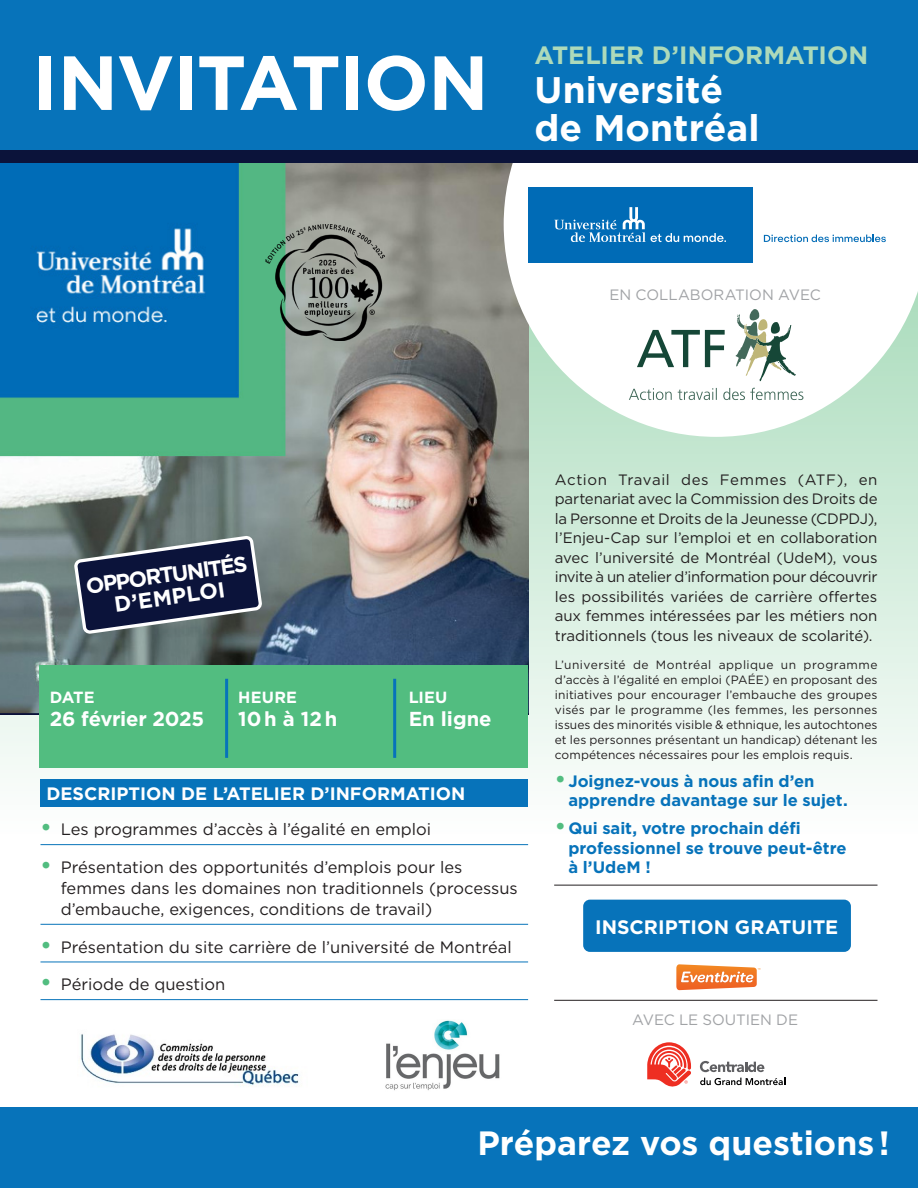
<style>
.page{position:relative;width:918px;height:1188px;background:#fff}
.page>*{position:absolute;margin:0;border:0;box-sizing:border-box;transform-origin:0 0}
.Normal__Web{font:700 76.5px "Gotham";letter-spacing:-.02em;color:#fff}
.Normal__Web-2{font:700 36.9px/38.1px "Gotham";color:#fff}
.Normal__Web-3{font:700 33.75px "Gotham";letter-spacing:-.005em;color:#fff}
.Normal__Web-4{font:700 25.05px "Gotham";color:#addaba}
.Normal__Web-5{font:700 21.75px/22px "Gotham";color:#fff;text-align:center}
.Normal__Web-6{font:700 20.25px "Gotham";letter-spacing:-.005em;color:#fff}
.Normal__Web-7{font:700 19.5px "Gotham";letter-spacing:.005em;color:#fff}
.t1{font:700 18px "Gotham";color:#fff}
.List_Paragraph{font:16.5px/21px "Gotham";color:#231f20}
.t2{font:700 16.5px/19.5px "Gotham";letter-spacing:-.005em;color:#0773ba}
.Normal__Web-8{font:700 16.2px "Gotham";letter-spacing:.01em;color:#fff}
.t3{font:15px/19.5px "Gotham";letter-spacing:-.005em;color:#231f20;text-align:justify}
.Normal__Web-9{font:15px "Gotham";color:#a1a3a6}
.t4{font:12px/15px "Gotham";letter-spacing:.005em;color:#231f20;text-align:justify}
.s1{font-weight:700;font-size:22.5px;color:#52bd80}
.s2{font-size:22.5px;color:#52bd80}
</style>
<div class="page">
<svg style="left:0;top:437px;width:918px;height:333px;background:#daeee1"></svg>
<img style="left:0;top:162px;width:528px;height:552px">
<svg style="left:504px;top:162px;width:414px;height:275px"></svg>
<div style="left:0;top:0;width:918px;height:150px;background:#0773ba"></div>
<div style="left:0;top:1108px;width:918px;height:80px;background:#0773ba"></div>
<div style="left:0;top:150px;width:918px;height:12px;background:#0b133a"></div>
<svg style="left:629px;top:388px;width:174px;height:12px"></svg>
<svg style="left:735px;top:309px;width:61px;height:72px"></svg>
<svg style="left:637px;top:330px;width:88px;height:37px"></svg>
<div style="left:40px;top:779px;width:488px;height:28px;background:#0773ba"></div>
<hr style="left:40px;top:844px;width:488px;height:1px;background:#0773ba">
<hr style="left:40px;top:924px;width:488px;height:1px;background:#0773ba">
<hr style="left:40px;top:962px;width:488px;height:1px;background:#0773ba">
<hr style="left:40px;top:999px;width:488px;height:1px;background:#0773ba">
<hr style="left:554px;top:1000px;width:324px;height:1px;background:#231f20">
<hr style="left:554px;top:885px;width:324px;height:1px;background:#231f20">
<svg style="left:676px;top:964px;width:84px;height:26px"></svg>
<img style="left:80px;top:1034px;width:219px;height:53px">
<svg style="left:647px;top:1042px;width:44px;height:45px"></svg>
<svg style="left:700px;top:1078px;width:85px;height:7px"></svg>
<svg style="left:700px;top:1061px;width:64px;height:11px"></svg>
<div style="left:583px;top:900px;width:268px;height:52px;background:#0773ba;border-radius:7px"></div>
<div style="left:40px;top:665px;width:488px;height:103px;background:#52bd80"></div>
<hr style="left:225px;top:679px;width:3px;height:79px;background:#0773ba">
<hr style="left:393px;top:679px;width:3px;height:79px;background:#0773ba">
<div style="left:528px;top:187px;width:224px;height:76px;background:#006bb6"></div>
<svg style="left:554px;top:207px;width:172px;height:35px"></svg>
<svg style="left:764px;top:235px;width:122px;height:7px"></svg>
<img style="left:266px;top:224px;width:118px;height:116px">
<img style="left:385px;top:1020px;width:115px;height:71px">
<svg style="left:76px;top:536px;width:186px;height:98px;background:#343d56"></svg>
<p class="Normal__Web" style="left:33px;top:32px;width:458px">INVITATION</p>
<p class="Normal__Web-4" style="left:535px;top:39px;width:335px">ATELIER D’INFORMATION</p>
<p class="Normal__Web-2" style="left:535px;top:70px;width:226px">Université de Montréal</p>
<p class="Normal__Web-9" style="left:610px;top:285px;width:213px">EN COLLABORATION AVEC</p>
<p class="Normal__Web-5" style="left:85px;top:575px;width:164px;rotate:-8deg">OPPORTUNITÉS<br>D’EMPLOI</p>
<p class="Normal__Web-8" style="left:50px;top:687px;width:46px">DATE</p>
<p class="Normal__Web-6" style="left:50px;top:706px;width:156px">26 février 2025</p>
<p class="Normal__Web-8" style="left:238px;top:687px;width:60px">HEURE</p>
<p class="Normal__Web-6" style="left:238px;top:706px;width:101px">10 h à 12 h</p>
<p class="Normal__Web-8" style="left:409px;top:687px;width:40px">LIEU</p>
<p class="Normal__Web-6" style="left:409px;top:706px;width:84px">En ligne</p>
<p class="t1" style="left:46px;top:782px;width:421px">DESCRIPTION DE L’ATELIER D’INFORMATION</p>
<p class="List_Paragraph" style="left:40px;top:819px;width:392px"><span class="s1">•</span> Les programmes d’accès à l’égalité en emploi</p>
<p class="List_Paragraph" style="left:61px;top:856px;width:459px;text-indent:-20px"><span class="s1">•</span> Présentation des opportunités d’emplois pour les femmes dans les domaines non traditionnels (processus d’embauche, exigences, conditions de travail)</p>
<p class="List_Paragraph" style="left:40px;top:936px;width:473px"><span class="s1">•</span> Présentation du site carrière de l’université de Montréal</p>
<p class="List_Paragraph" style="left:40px;top:974px;width:186px"><span class="s1">•</span> Période de question</p>
<p class="t3" style="left:555px;top:469px;width:324px">Action Travail des Femmes (ATF), en partenariat avec la Commission des Droits de la Personne et Droits de la Jeunesse (CDPDJ), l’Enjeu-Cap sur l’emploi et en collaboration avec l’université de Montréal (UdeM), vous invite à un atelier d’information pour découvrir les possibilités variées de carrière offertes aux femmes intéressées par les métiers non traditionnels (tous les niveaux de scolarité).</p>
<p class="t4" style="left:555px;top:657px;width:324px">L’université de Montréal applique un programme d’accès à l’égalité en emploi (PAÉE) en proposant des initiatives pour encourager l’embauche des groupes visés par le programme (les femmes, les personnes issues des minorités visible &amp; ethnique, les autochtones et les personnes présentant un handicap) détenant les compétences nécessaires pour les emplois requis.</p>
<p class="t2" style="left:568px;top:771px;width:281px;text-indent:-14px"><span class="s2">•</span>Joignez-vous à nous afin d’en apprendre davantage sur le sujet.</p>
<p class="t2" style="left:568px;top:818px;width:280px;text-indent:-14px"><span class="s2">•</span>Qui sait, votre prochain défi professionnel se trouve peut-être à l’UdeM !</p>
<p class="Normal__Web-7" style="left:595px;top:914px;width:245px">INSCRIPTION GRATUITE</p>
<p class="Normal__Web-9" style="left:632px;top:1010px;width:167px">AVEC LE SOUTIEN DE</p>
<p class="Normal__Web-3" style="left:478px;top:1121px;width:414px">Préparez vos questions !</p>
</div>
